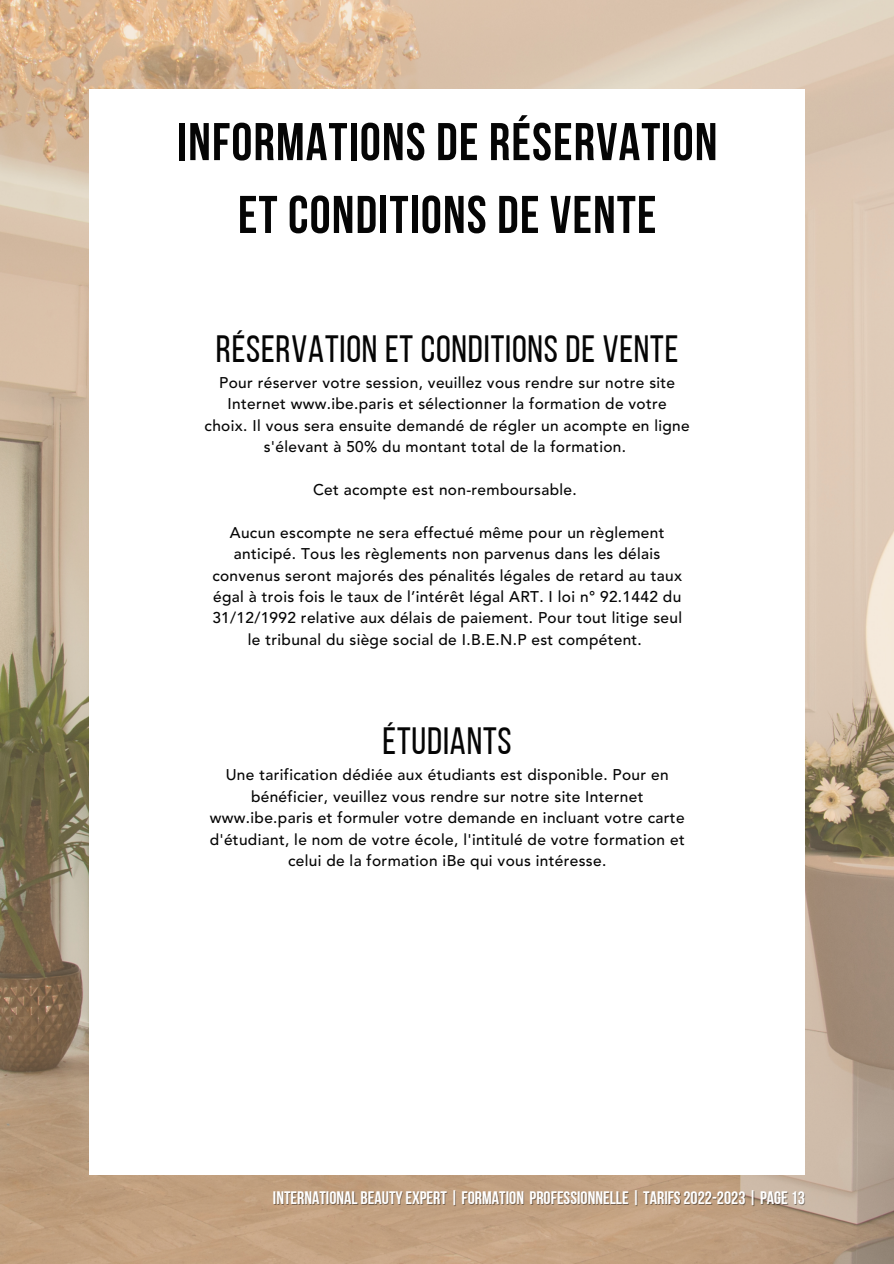
<style>
.page{position:relative;width:894px;height:1264px;background:#fff}
.page>*{position:absolute;margin:0;border:0;box-sizing:border-box;transform-origin:0 0}
.t1{font:700 52.95px "Bebas Neue";letter-spacing:.02em;color:#050505}
.t2{font:37.95px "Bebas Neue";letter-spacing:.02em;color:#050505}
.t3{font:18px "Bebas Neue Cyrillic";color:#fff}
.t4{font:500 15.45px/21.5px "Avenir LT Pro";letter-spacing:.02em;color:#050505;text-align:center}
</style>
<div class="page">
<img style="left:0;top:0;width:893px;height:1263px">
<div style="left:89px;top:89px;width:715px;height:1086px;background:#fff"></div>
<p class="t1" style="left:177px;top:120px;width:542px">INFORMATIONS DE RÉSERVATION</p>
<p class="t1" style="left:238px;top:193px;width:420px">ET CONDITIONS DE VENTE</p>
<p class="t2" style="left:216px;top:333px;width:464px">RÉSERVATION ET CONDITIONS DE VENTE</p>
<p class="t4" style="left:204px;top:373px;width:486px">Pour réserver votre session, veuillez vous rendre sur notre site Internet www.ibe.paris et sélectionner la formation de votre choix. Il vous sera ensuite demandé de régler un acompte en ligne s'élevant à 50% du montant total de la formation.</p>
<p class="t4" style="left:313px;top:480px;width:265px">Cet acompte est non-remboursable.</p>
<p class="t4" style="left:212px;top:523px;width:471px">Aucun escompte ne sera effectué même pour un règlement anticipé. Tous les règlements non parvenus dans les délais convenus seront majorés des pénalités légales de retard au taux égal à trois fois le taux de l’intérêt légal ART. I loi n° 92.1442 du 31/12/1992 relative aux délais de paiement. Pour tout litige seul le tribunal du siège social de I.B.E.N.P est compétent.</p>
<p class="t2" style="left:382px;top:725px;width:130px">ÉTUDIANTS</p>
<p class="t4" style="left:210px;top:765px;width:476px">Une tarification dédiée aux étudiants est disponible. Pour en bénéficier, veuillez vous rendre sur notre site Internet www.ibe.paris et formuler votre demande en incluant votre carte d'étudiant, le nom de votre école, l'intitulé de votre formation et celui de la formation iBe qui vous intéresse.</p>
<p class="t3" style="left:273px;top:1190px;width:533px">INTERNATIONAL BEAUTY EXPERT | FORMATION PROFESSIONNELLE | TARIFS 2022-2023 | PAGE13</p>
</div>
